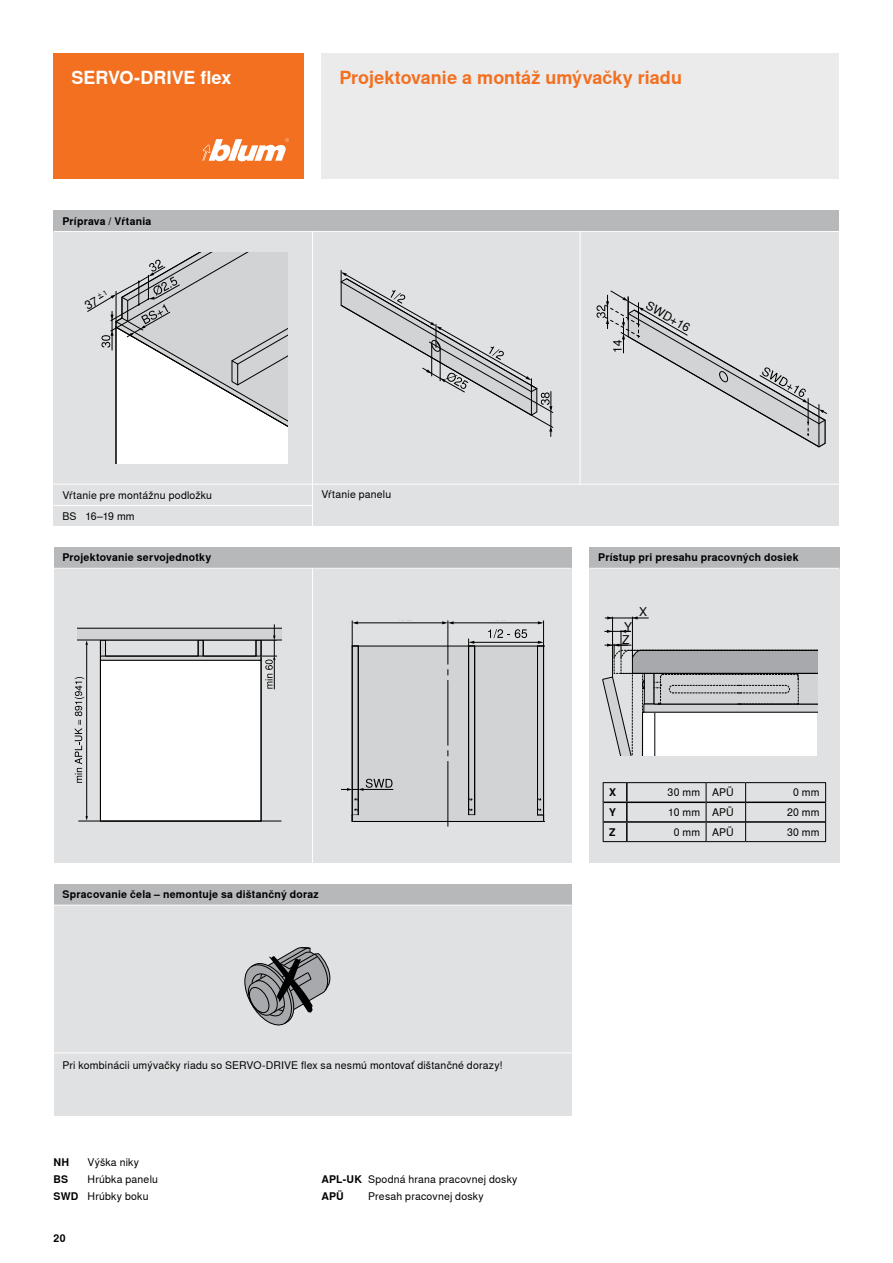
<style>
.page{position:relative;width:893px;height:1263px;background:#fff}
.page>*{position:absolute;margin:0;border:0;box-sizing:border-box;transform-origin:0 0}
.t1{font:700 18px "Nimbus Sans Global";color:#f37021}
.t2{font:700 18px "Nimbus Sans Global";letter-spacing:-.01em;color:#fff}
.t3{font:12.15px "Nimbus Sans Global";color:#000}
.t4{font:12px/13.2px "Nimbus Sans Global";color:#000}
.t5{font:10.5px "Nimbus Sans Global";letter-spacing:.02em;color:#000}
.t6{font:700 10.5px "Nimbus Sans Global";letter-spacing:.02em;color:#000}
</style>
<div class="page">
<div style="left:54px;top:54px;width:250px;height:125px;background:#f37021"></div>
<div style="left:321px;top:54px;width:518px;height:125px;background:#ebebec"></div>
<svg style="left:202px;top:138px;width:87px;height:23px"></svg>
<div style="left:54px;top:232px;width:785px;height:294px;background:#e0e1e2"></div>
<div style="left:54px;top:210px;width:785px;height:22px;background:#b6b8ba"></div>
<div style="left:54px;top:568px;width:517px;height:295px;background:#e0e1e2"></div>
<div style="left:589px;top:568px;width:250px;height:295px;background:#e0e1e2"></div>
<div style="left:54px;top:547px;width:517px;height:21px;background:#b6b8ba"></div>
<div style="left:589px;top:547px;width:250px;height:21px;background:#b6b8ba"></div>
<svg style="left:597px;top:290px;width:230px;height:158px"></svg>
<svg style="left:341px;top:270px;width:212px;height:166px"></svg>
<svg style="left:75px;top:624px;width:206px;height:198px"></svg>
<svg style="left:341px;top:621px;width:204px;height:205px"></svg>
<hr style="left:612px;top:617px;width:1px;height:60px;background:#000">
<svg style="left:605px;top:616px;width:43px;height:3px"></svg>
<hr style="left:632px;top:617px;width:1px;height:42px;background:#000">
<svg style="left:602px;top:630px;width:215px;height:126px"></svg>
<div style="left:54px;top:884px;width:517px;height:21px;background:#b6b8ba"></div>
<div style="left:54px;top:905px;width:517px;height:211px;background:#e0e1e2"></div>
<svg style="left:245px;top:947px;width:85px;height:78px"></svg>
<hr style="left:627px;top:801px;width:79px;height:2px;background:#000">
<hr style="left:706px;top:801px;width:39px;height:2px;background:#000">
<hr style="left:746px;top:801px;width:79px;height:2px;background:#000">
<hr style="left:627px;top:821px;width:79px;height:2px;background:#000">
<hr style="left:706px;top:821px;width:39px;height:2px;background:#000">
<hr style="left:746px;top:821px;width:79px;height:2px;background:#000">
<hr style="left:627px;top:782px;width:79px;height:1px;background:#000">
<hr style="left:706px;top:782px;width:40px;height:1px;background:#000">
<hr style="left:746px;top:782px;width:80px;height:1px;background:#000">
<svg style="left:706px;top:783px;width:1px;height:58px"></svg>
<svg style="left:745px;top:783px;width:1px;height:58px"></svg>
<svg style="left:825px;top:783px;width:1px;height:58px"></svg>
<svg style="left:603px;top:782px;width:25px;height:60px"></svg>
<hr style="left:627px;top:841px;width:79px;height:1px;background:#000">
<hr style="left:706px;top:841px;width:40px;height:1px;background:#000">
<hr style="left:746px;top:841px;width:80px;height:1px;background:#000">
<hr style="left:312px;top:232px;width:1px;height:294px;background:#fff">
<hr style="left:580px;top:232px;width:1px;height:252px;background:#fff">
<hr style="left:54px;top:231px;width:785px;height:1px;background:#fff">
<hr style="left:54px;top:568px;width:517px;height:1px;background:#fff">
<hr style="left:589px;top:568px;width:250px;height:1px;background:#fff">
<hr style="left:54px;top:484px;width:785px;height:1px;background:#fff">
<hr style="left:54px;top:505px;width:259px;height:1px;background:#fff">
<hr style="left:312px;top:568px;width:1px;height:295px;background:#fff">
<hr style="left:54px;top:1052px;width:517px;height:1px;background:#fff">
<hr style="left:54px;top:905px;width:517px;height:1px;background:#fff">
<svg style="left:87px;top:253px;width:200px;height:210px"></svg>
<h1 class="t2" style="left:71px;top:67px;width:161px">SERVO-DRIVE flex</h1>
<p class="t6" style="left:62px;top:215px;width:90px">Príprava / Vŕtania</p>
<h1 class="t1" style="left:339px;top:67px;width:344px">Projektovanie a montáž umývačky riadu</h1>
<p class="t3" style="left:652px;top:296px;width:50px;rotate:30deg">SWD+16</p>
<p class="t5" style="left:62px;top:489px;width:151px">Vŕtanie pre montážnu podložku</p>
<p class="t5" style="left:321px;top:489px;width:71px">Vŕtanie panelu</p>
<p class="t5" style="left:62px;top:510px;width:74px">BS 16–19 mm</p>
<p class="t6" style="left:62px;top:551px;width:150px">Projektovanie servojednotky</p>
<p class="t6" style="left:598px;top:551px;width:202px">Prístup pri presahu pracovných dosiek</p>
<p class="t4" style="left:639px;top:605px;width:10px">X</p>
<p class="t4" style="left:622px;top:619px;width:11px">Y<br>Z</p>
<p class="t6" style="left:63px;top:888px;width:258px">Spracovanie čela – nemontuje sa dištančný doraz</p>
<p class="t5" style="left:63px;top:1059px;width:441px">Pri kombinácii umývačky riadu so SERVO-DRIVE flex sa nesmú montovať dištančné dorazy!</p>
<p class="t6" style="left:54px;top:1156px;width:17px">NH</p>
<p class="t5" style="left:88px;top:1156px;width:53px">Výška niky</p>
<p class="t5" style="left:88px;top:1173px;width:72px">Hrúbka panelu</p>
<p class="t5" style="left:368px;top:1173px;width:151px">Spodná hrana pracovnej dosky</p>
<p class="t6" style="left:54px;top:1173px;width:16px">BS</p>
<p class="t6" style="left:321px;top:1173px;width:42px">APL-UK</p>
<p class="t6" style="left:54px;top:1190px;width:26px">SWD</p>
<p class="t6" style="left:321px;top:1190px;width:24px">APÜ</p>
<p class="t5" style="left:88px;top:1190px;width:62px">Hrúbky boku</p>
<p class="t5" style="left:368px;top:1190px;width:117px">Presah pracovnej dosky</p>
<p class="t6" style="left:54px;top:1232px;width:14px">20</p>
<p class="t6" style="left:609px;top:786px;width:9px">X</p>
<p class="t5" style="left:668px;top:786px;width:68px">30 mm APÜ</p>
<p class="t5" style="left:793px;top:786px;width:28px">0 mm</p>
<p class="t6" style="left:609px;top:806px;width:8px">Y</p>
<p class="t5" style="left:668px;top:806px;width:67px">10 mm APÜ</p>
<p class="t5" style="left:787px;top:806px;width:34px">20 mm</p>
<p class="t6" style="left:609px;top:826px;width:8px">Z</p>
<p class="t5" style="left:674px;top:826px;width:61px">0 mm APÜ</p>
<p class="t5" style="left:787px;top:826px;width:34px">30 mm</p>
</div>
